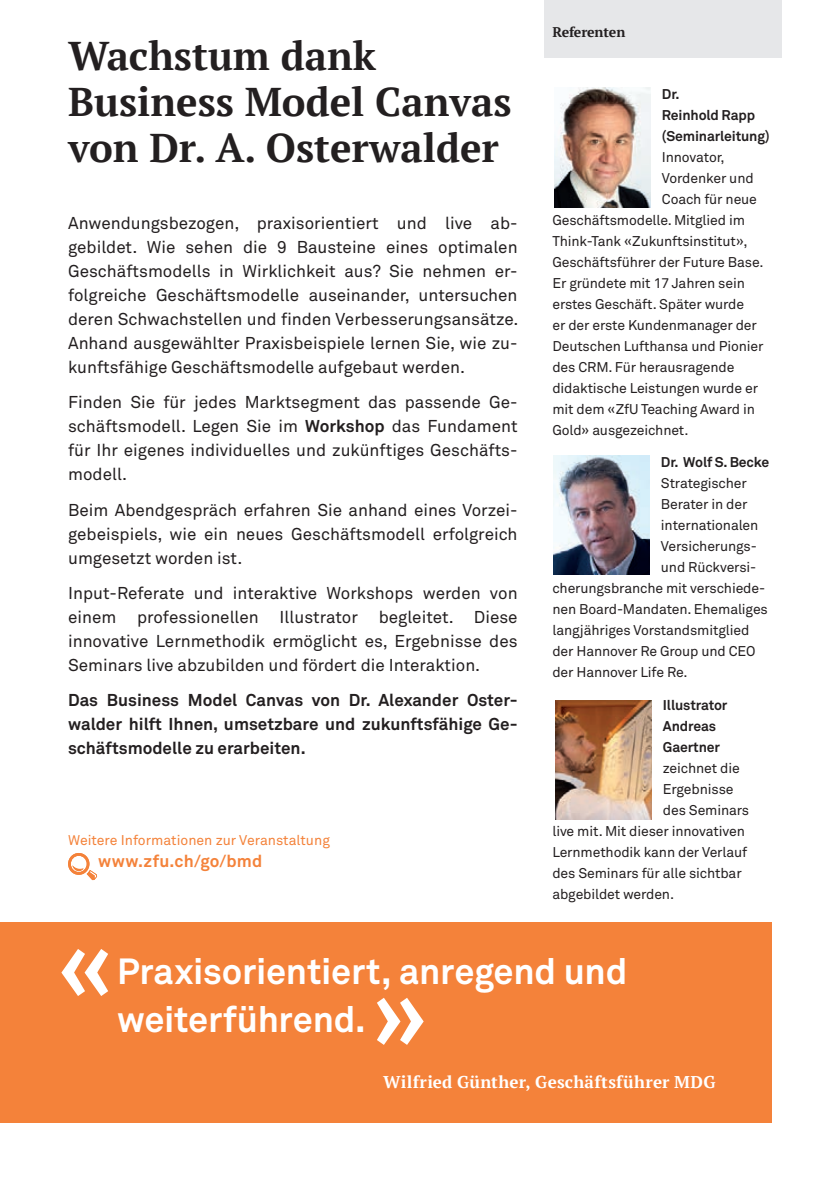
<style>
.page{position:relative;width:840px;height:1191px;background:#fff}
.page>*{position:absolute;margin:0;border:0;box-sizing:border-box;transform-origin:0 0}
.zfu_-_Lauftext{font:700 96px "Akkurat Office";color:#fff}
.zfu_-_Headline{font:700 40px/46px "PT Serif";color:#231f20}
.zfu_-_Lauftext-2{font:700 36px/48px "Akkurat Office";letter-spacing:-.005em;color:#fff}
.x_Lauftext{font:17px/24px "Akkurat Office";color:#231f20;text-align:justify}
.x_Lauftext-2{font:700 17px/24px "Akkurat Office";color:#231f20;text-align:justify}
.zfu_-_Lauftext-3{font:700 17px "PT Serif";letter-spacing:.015em;color:#fff}
.x_Lauftext-3{font:700 17px "Akkurat Office";letter-spacing:.015em;color:#f4823a}
.x_Text_klein{font:14px "Akkurat Office";letter-spacing:-.01em;color:#231f20}
.x_Text_klein-2{font:700 14px/21px "Akkurat Office";letter-spacing:-.01em;color:#231f20}
.x_Text_klein-3{font:14px "Akkurat Office";color:#f4823a}
.x_Text_klein-4{font:700 14px "PT Serif";letter-spacing:-.01em;color:#231f20}
.s1{font-weight:700}
</style>
<div class="page">
<div style="left:544px;top:0;width:237px;height:57px;background:#e6e7e9"></div>
<svg style="left:68px;top:853px;width:29px;height:27px"></svg>
<div style="left:0;top:922px;width:771px;height:201px;background:#f4823a"></div>
<img style="left:554px;top:88px;width:96px;height:119px">
<img style="left:553px;top:456px;width:96px;height:119px">
<img style="left:555px;top:700px;width:96px;height:119px">
<p class="zfu_-_Headline" style="left:68px;top:32px;width:444px">Wachstum dank<br>Business Model Canvas von Dr. A. Osterwalder</p>
<p class="x_Lauftext" style="left:68px;top:211px;width:451px">Anwendungsbezogen, praxisorientiert und live ab&shy;gebildet. Wie sehen die 9 Bausteine eines optimalen Geschäftsmodells in Wirklichkeit aus? Sie nehmen er&shy;folgreiche Geschäftsmodelle auseinander, untersuchen deren Schwachstellen und finden Verbesserungsansätze.<br>Anhand ausgewählter Praxisbeispiele lernen Sie, wie zu&shy;kunftsfähige Geschäftsmodelle aufgebaut werden.</p>
<p class="x_Lauftext" style="left:68px;top:391px;width:451px">Finden Sie für jedes Marktsegment das passende Ge&shy;schäftsmodell. Legen Sie im <span class="s1">Workshop</span> das Fundament für Ihr eigenes individuelles und zukünftiges Geschäfts&shy;modell.</p>
<p class="x_Lauftext" style="left:68px;top:498px;width:451px">Beim Abendgespräch erfahren Sie anhand eines Vorzei&shy;gebeispiels, wie ein neues Geschäftsmodell erfolgreich umgesetzt worden ist.</p>
<p class="x_Lauftext" style="left:68px;top:581px;width:451px">Input-Referate und interaktive Workshops werden von einem professionellen Illustrator begleitet. Diese innovative Lernmethodik ermöglicht es, Ergebnisse des Seminars live abzubilden und fördert die Interaktion.</p>
<p class="x_Lauftext-2" style="left:68px;top:688px;width:451px">Das Business Model Canvas von Dr. Alexander Oster&shy;walder hilft Ihnen, umsetzbare und zukunftsfähige Ge&shy;schäftsmodelle zu erarbeiten.</p>
<p class="x_Text_klein-3" style="left:68px;top:831px;width:263px">Weitere Informationen zur Veranstaltung</p>
<p class="x_Lauftext-3" style="left:98px;top:851px;width:166px">www.zfu.ch/go/bmd</p>
<p class="x_Text_klein-4" style="left:552px;top:23px;width:74px">Referenten</p>
<p class="x_Text_klein-2" style="left:661px;top:84px;width:95px">Dr.<br>Reinhold Rapp</p>
<p class="x_Text_klein-2" style="left:661px;top:126px;width:109px">(Seminarleitung)</p>
<p class="x_Text_klein" style="left:661px;top:149px;width:64px">Innovator,</p>
<p class="x_Text_klein" style="left:661px;top:170px;width:93px">Vordenker und</p>
<p class="x_Text_klein" style="left:661px;top:191px;width:96px">Coach für neue</p>
<p class="x_Text_klein" style="left:552px;top:212px;width:194px">Geschäftsmodelle. Mitglied im</p>
<p class="x_Text_klein" style="left:552px;top:233px;width:196px">Think-Tank «Zukunftsinstitut»,</p>
<p class="x_Text_klein" style="left:552px;top:254px;width:212px">Geschäftsführer der Future Base.</p>
<p class="x_Text_klein" style="left:552px;top:275px;width:194px">Er gründete mit 17 Jahren sein</p>
<p class="x_Text_klein" style="left:552px;top:296px;width:193px">erstes Geschäft. Später wurde</p>
<p class="x_Text_klein" style="left:552px;top:317px;width:206px">er der erste Kundenmanager der</p>
<p class="x_Text_klein" style="left:552px;top:338px;width:212px">Deutschen Lufthansa und Pionier</p>
<p class="x_Text_klein" style="left:552px;top:359px;width:183px">des CRM. Für herausragende</p>
<p class="x_Text_klein" style="left:552px;top:380px;width:207px">didaktische Leistungen wurde er</p>
<p class="x_Text_klein" style="left:552px;top:401px;width:204px">mit dem «ZfU Teaching Award in</p>
<p class="x_Text_klein" style="left:552px;top:422px;width:137px">Gold» ausgezeichnet.</p>
<p class="x_Text_klein-2" style="left:660px;top:452px;width:110px">Dr. Wolf S. Becke</p>
<p class="x_Text_klein" style="left:660px;top:475px;width:87px">Strategischer</p>
<p class="x_Text_klein" style="left:660px;top:496px;width:88px">Berater in der</p>
<p class="x_Text_klein" style="left:660px;top:517px;width:99px">internationalen</p>
<p class="x_Text_klein" style="left:660px;top:538px;width:97px">Versicherungs-</p>
<p class="x_Text_klein" style="left:660px;top:559px;width:97px">und Rückversi-</p>
<p class="x_Text_klein" style="left:552px;top:580px;width:214px">cherungsbranche mit verschiede-</p>
<p class="x_Text_klein" style="left:552px;top:601px;width:217px">nen Board-Mandaten. Ehemaliges</p>
<p class="x_Text_klein" style="left:552px;top:622px;width:198px">langjähriges Vorstandsmitglied</p>
<p class="x_Text_klein" style="left:552px;top:643px;width:204px">der Hannover Re Group und CEO</p>
<p class="x_Text_klein" style="left:552px;top:664px;width:136px">der Hannover Life Re.</p>
<p class="x_Text_klein-2" style="left:662px;top:694px;width:66px">Illustrator</p>
<p class="x_Text_klein-2" style="left:662px;top:715px;width:59px">Andreas<br>Gaertner</p>
<p class="x_Text_klein" style="left:662px;top:759px;width:78px">zeichnet die</p>
<p class="x_Text_klein" style="left:662px;top:780px;width:72px">Ergebnisse</p>
<p class="x_Text_klein" style="left:662px;top:801px;width:88px">des Seminars</p>
<p class="x_Text_klein" style="left:552px;top:822px;width:194px">live mit. Mit dieser innovativen</p>
<p class="x_Text_klein" style="left:552px;top:843px;width:196px">Lernmethodik kann der Verlauf</p>
<p class="x_Text_klein" style="left:552px;top:864px;width:191px">des Seminars für alle sichtbar</p>
<p class="x_Text_klein" style="left:552px;top:885px;width:123px">abgebildet werden.</p>
<p class="zfu_-_Lauftext" style="left:57px;top:907px;width:58px">«</p>
<p class="zfu_-_Lauftext-2" style="left:117px;top:948px;width:511px">Praxisorientiert, anregend und weiterführend.</p>
<p class="zfu_-_Lauftext" style="left:371px;top:956px;width:58px">»</p>
<p class="zfu_-_Lauftext-3" style="left:383px;top:1070px;width:333px">Wilfried Günther, Geschäftsführer MDG</p>
</div>
